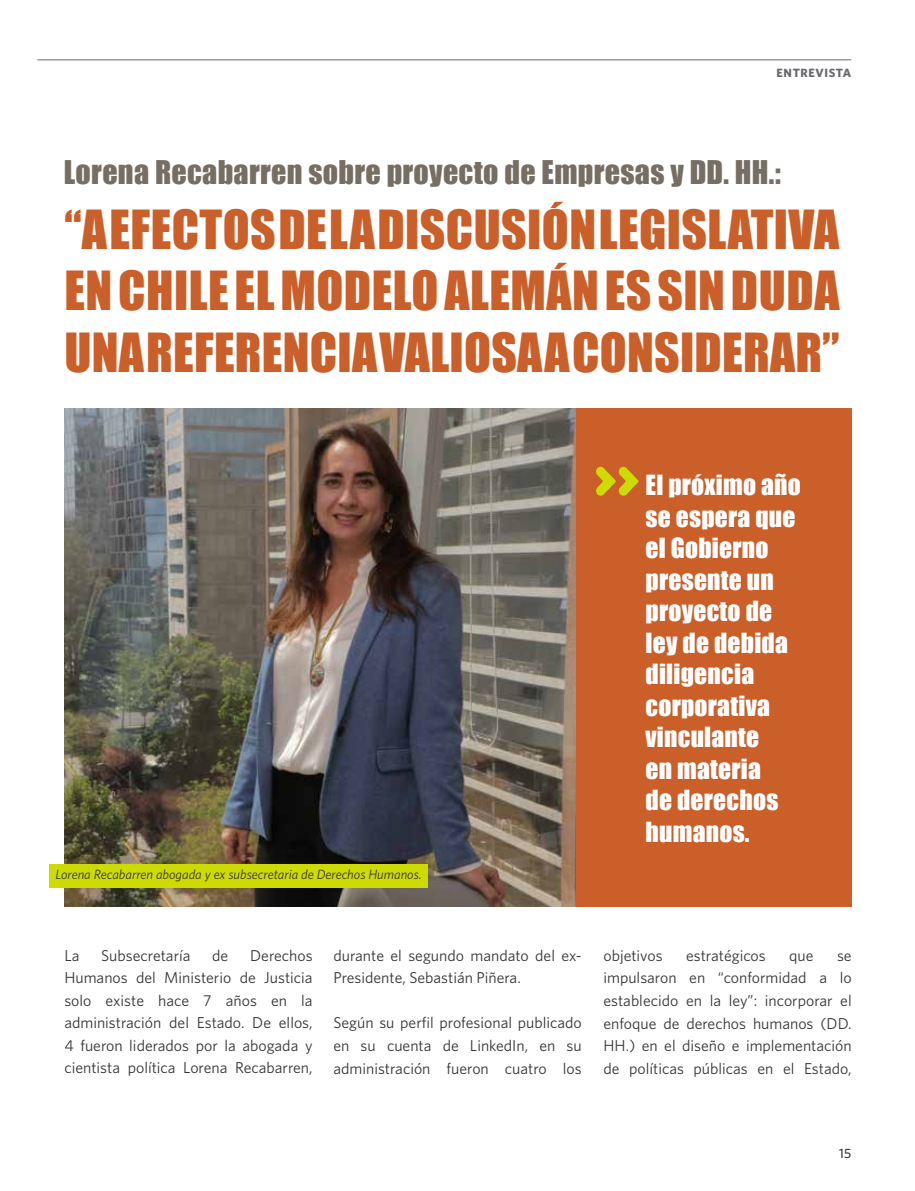
<style>
.page{position:relative;width:915px;height:1191px;background:#fff}
.page>*{position:absolute;margin:0;border:0;box-sizing:border-box;transform-origin:0 0}
.t1{font:49.5px/61.5px "Impact";letter-spacing:.005em;color:#ca5f29;text-align:justify}
.t2{font:30px "Impact";letter-spacing:.01em;color:#766e63}
.t3{font:25.5px/31.5px "Impact";letter-spacing:.01em;color:#fff}
.t4{font:15.75px/22.5px "Whitney";color:#373437;text-align:justify}
.t5{font:italic 13.5px "Whitney";color:#373437}
.t6{font:500 13.5px "Whitney";color:#373437}
.t7{font:700 12px "Whitney";letter-spacing:.05em;color:#68676c}
</style>
<div class="page">
<hr style="left:37px;top:59px;width:813px;height:1px;background:#68676c">
<div style="left:575px;top:408px;width:276px;height:498px;background:#ca5f29"></div>
<svg style="left:596px;top:467px;width:42px;height:29px"></svg>
<img style="left:64px;top:408px;width:511px;height:498px">
<div style="left:49px;top:864px;width:378px;height:23px;background:#cddb00"></div>
<p class="t7" style="left:776px;top:65px;width:76px">ENTREVISTA</p>
<h2 class="t2" style="left:64px;top:149px;width:718px">Lorena Recabarren sobre proyecto de Empresas y DD. HH.:</h2>
<h1 class="t1" style="left:64px;top:197px;width:776px">“A EFECTOS DE LA DISCUSIÓN LEGISLATIVA EN CHILE EL MODELO ALEMÁN ES SIN DUDA UNA REFERENCIA VALIOSA A CONSIDERAR”</h1>
<p class="t5" style="left:55px;top:866px;width:367px">Lorena Recabarren abogada y ex subsecretaria de Derechos Humanos.</p>
<h3 class="t3" style="left:645px;top:469px;width:157px">El próximo año se espera que el Gobierno presente un proyecto de ley de debida diligencia corporativa vinculante<br>en materia<br>de derechos humanos.</h3>
<p class="t4" style="left:64px;top:943px;width:250px;text-indent:186px">Derechos Humanos del Ministerio de Justicia solo existe hace 7 años en la administración del Estado. De ellos, 4 fueron liderados por la abogada y cientista política Lorena Recabarren,</p>
<p class="t4" style="left:333px;top:944px;width:249px">durante el segundo mandato del ex-<br>Presidente, Sebastián Piñera.</p>
<p class="t4" style="left:64px;top:943px;width:17px">La</p>
<p class="t4" style="left:101px;top:943px;width:91px">Subsecretaría</p>
<p class="t4" style="left:212px;top:943px;width:18px">de</p>
<p class="t4" style="left:333px;top:1011px;width:250px">Según su perfil profesional publicado en su cuenta de LinkedIn, en su administración fueron cuatro los</p>
<p class="t4" style="left:603px;top:944px;width:61px">objetivos</p>
<p class="t4" style="left:686px;top:944px;width:81px">estratégicos</p>
<p class="t4" style="left:789px;top:944px;width:26px">que</p>
<p class="t4" style="left:603px;top:944px;width:250px;text-indent:233px">se impulsaron en “conformidad a lo establecido en la ley”: incorporar el enfoque de derechos humanos (DD.<br>HH.) en el diseño e implementación de políticas públicas en el Estado,</p>
<p class="t6" style="left:838px;top:1145px;width:13px">15</p>
</div>
